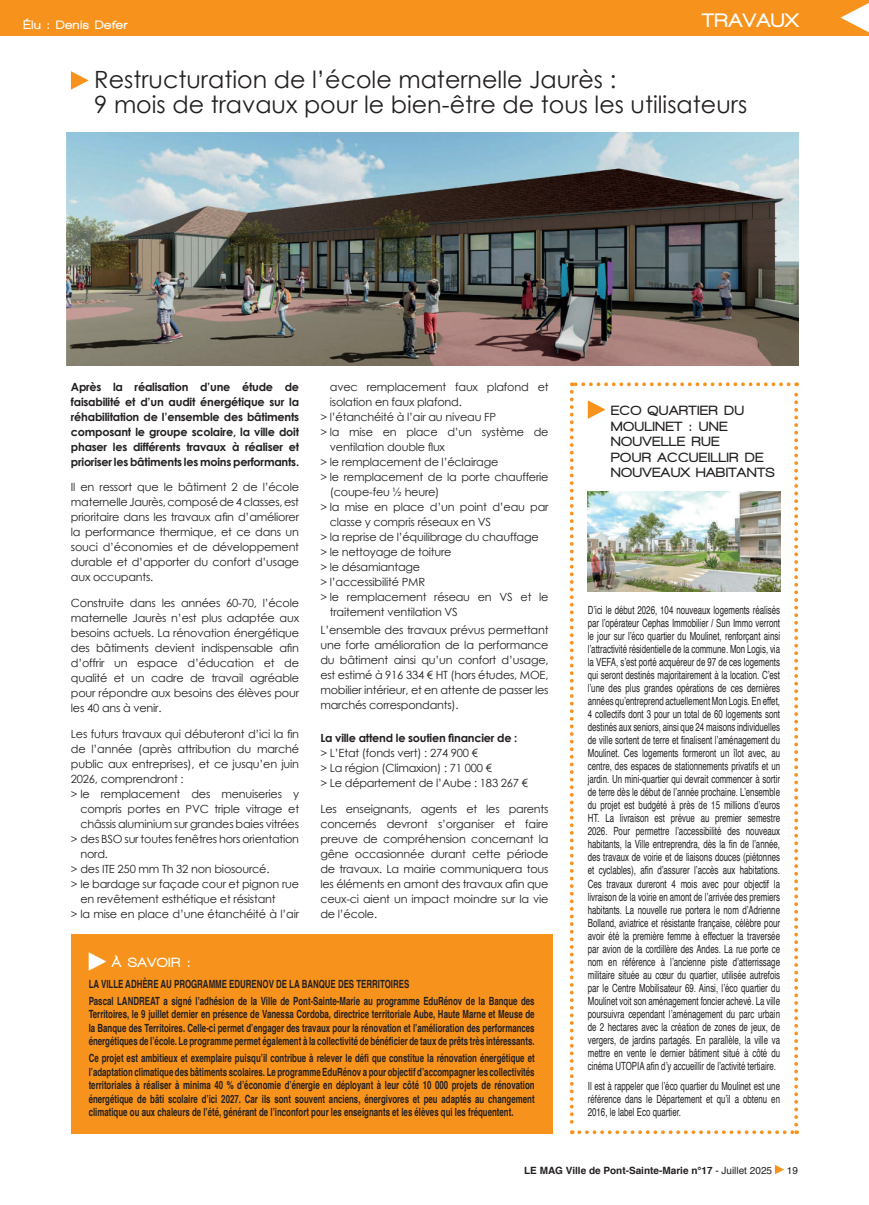
<style>
.page{position:relative;width:869px;height:1205px;background:#fff}
.page>*{position:absolute;margin:0;border:0;box-sizing:border-box;transform-origin:0 0}
.t1{font:23.75px/25px "Century Gothic";color:#231f20}
.t2{font:900 20px "Walkway";letter-spacing:.07em;color:#fff}
.t3{font:900 13.75px/15.5px "Walkway";letter-spacing:.07em;color:#231f20}
.t4{font:900 13.75px "Walkway";letter-spacing:.07em;color:#fff}
.t5{font:900 12.5px "Walkway";letter-spacing:.07em;color:#fff}
.t6{font:11.25px/15px "Century Gothic";letter-spacing:-.02em;color:#231f20;text-align:justify}
.t7{font:11.25px/13px "Helvetica";color:#231f20;text-align:justify;scale:.7 1}
.t8{font:700 11.25px/13.5px "Helvetica";color:#231f20;text-align:justify;scale:.7 1}
.t9{font:700 11.25px/15px "Century Gothic";letter-spacing:-.02em;color:#231f20;text-align:justify}
.t10{font:700 10px "Helvetica";color:#231f20}
.t11{font:10px "Helvetica";color:#231f20}
.s1{font-weight:400}
</style>
<div class="page">
<div style="left:0;top:0;width:868px;height:35px;background:#f7931d"></div>
<svg style="left:840px;top:3px;width:28px;height:29px"></svg>
<svg style="left:774px;top:1165px;width:9px;height:9px"></svg>
<svg style="left:71px;top:71px;width:18px;height:19px"></svg>
<div style="left:71px;top:934px;width:481px;height:200px;background:#f7931d"></div>
<svg style="left:89px;top:952px;width:17px;height:19px"></svg>
<img style="left:66px;top:132px;width:731px;height:234px">
<svg style="left:569px;top:382px;width:228px;height:752px"></svg>
<img style="left:587px;top:491px;width:192px;height:101px">
<p class="t5" style="left:24px;top:18px;width:105px">Élu : Denis Defer</p>
<h2 class="t2" style="left:702px;top:10px;width:97px">TRAVAUX</h2>
<h1 class="t1" style="left:94px;top:67px;width:654px">Restructuration de l’école maternelle Jaurès :<br>9 mois de travaux pour le bien-être de tous les utilisateurs</h1>
<p class="t9" style="left:71px;top:379px;width:229px">Après la réalisation d’une étude de faisabilité et d’un audit énergétique sur la réhabilitation de l’ensemble des bâtiments composant le groupe scolaire, la ville doit phaser les différents travaux à réaliser et prioriser les bâtiments les moins performants.</p>
<p class="t6" style="left:71px;top:480px;width:229px">Il en ressort que le bâtiment 2 de l’école maternelle Jaurès, composé de 4 classes, est prioritaire dans les travaux afin d’améliorer la performance thermique, et ce dans un souci d’économies et de développement durable et d’apporter du confort d’usage aux occupants.</p>
<p class="t6" style="left:71px;top:595px;width:229px">Construite dans les années 60-70, l’école maternelle Jaurès n’est plus adaptée aux besoins actuels. La rénovation énergétique des bâtiments devient indispensable afin d’offrir un espace d’éducation et de qualité et un cadre de travail agréable pour répondre aux besoins des élèves pour les 40 ans à venir.</p>
<p class="t6" style="left:71px;top:726px;width:229px">Les futurs travaux qui débuteront d’ici la fin</p>
<p class="t6" style="left:71px;top:741px;width:229px">de l’année (après attribution du marché</p>
<p class="t6" style="left:71px;top:756px;width:229px">public aux entreprises), et ce jusqu’en juin</p>
<p class="t6" style="left:71px;top:771px;width:114px">2026, comprendront :</p>
<p class="t6" style="left:71px;top:786px;width:229px">&gt; le remplacement des menuiseries y</p>
<p class="t6" style="left:80px;top:801px;width:220px">compris portes en PVC triple vitrage et</p>
<p class="t6" style="left:80px;top:816px;width:220px">châssis aluminium sur grandes baies vitrées</p>
<p class="t6" style="left:71px;top:831px;width:229px">&gt; des BSO sur toutes fenêtres hors orientation</p>
<p class="t6" style="left:80px;top:846px;width:29px">nord.</p>
<p class="t6" style="left:71px;top:861px;width:200px">&gt; des ITE 250 mm Th 32 non biosourcé.</p>
<p class="t6" style="left:71px;top:876px;width:229px">&gt; le bardage sur façade cour et pignon rue</p>
<p class="t6" style="left:80px;top:891px;width:196px">en revêtement esthétique et résistant</p>
<p class="t6" style="left:71px;top:906px;width:229px">&gt; la mise en place d’une étanchéité à l’air</p>
<p class="t6" style="left:330px;top:379px;width:220px">avec remplacement faux plafond et</p>
<p class="t6" style="left:330px;top:394px;width:133px">isolation en faux plafond.</p>
<p class="t6" style="left:320px;top:409px;width:177px">&gt; l’étanchéité à l’air au niveau FP</p>
<p class="t6" style="left:320px;top:424px;width:229px">&gt; la mise en place d’un système de</p>
<p class="t6" style="left:330px;top:439px;width:117px">ventilation double flux</p>
<p class="t6" style="left:320px;top:454px;width:179px">&gt; le remplacement de l’éclairage</p>
<p class="t6" style="left:320px;top:469px;width:229px">&gt; le remplacement de la porte chaufferie</p>
<p class="t6" style="left:330px;top:484px;width:111px">(coupe-feu ½ heure)</p>
<p class="t6" style="left:320px;top:499px;width:229px">&gt; la mise en place d’un point d’eau par</p>
<p class="t6" style="left:330px;top:514px;width:163px">classe y compris réseaux en VS</p>
<p class="t6" style="left:320px;top:529px;width:220px">&gt; la reprise de l’équilibrage du chauffage</p>
<p class="t6" style="left:320px;top:544px;width:133px">&gt; le nettoyage de toiture</p>
<p class="t6" style="left:320px;top:559px;width:101px">&gt; le désamiantage</p>
<p class="t6" style="left:320px;top:574px;width:106px">&gt; l’accessibilité PMR</p>
<p class="t6" style="left:320px;top:589px;width:229px">&gt; le remplacement réseau en VS et le</p>
<p class="t6" style="left:330px;top:604px;width:129px">traitement ventilation VS</p>
<p class="t6" style="left:320px;top:622px;width:229px">L’ensemble des travaux prévus permettant une forte amélioration de la performance du bâtiment ainsi qu’un confort d’usage, est estimé à 916 334 € HT (hors études, MOE, mobilier intérieur, et en attente de passer les marchés correspondants).</p>
<p class="t9" style="left:320px;top:730px;width:198px">La ville attend le soutien financier de :</p>
<p class="t6" style="left:320px;top:745px;width:209px;text-align:left">&gt; L’Etat (fonds vert) : 274 900 €<br>&gt; La région (Climaxion) : 71 000 €<br>&gt; Le département de l’Aube : 183 267 €</p>
<p class="t6" style="left:320px;top:801px;width:229px">Les enseignants, agents et les parents concernés devront s’organiser et faire preuve de compréhension concernant la gêne occasionnée durant cette période de travaux. La mairie communiquera tous les éléments en amont des travaux afin que ceux-ci aient un impact moindre sur la vie de l’école.</p>
<p class="t4" style="left:112px;top:955px;width:80px">À SAVOIR :</p>
<p class="t8" style="left:89px;top:975px;width:638px;line-height:17px">LA VILLE ADHÈRE AU PROGRAMME EDURENOV DE LA BANQUE DES TERRITOIRES<br>Pascal LANDREAT a signé l’adhésion de la Ville de Pont-Sainte-Marie au programme EduRénov de la Banque des</p>
<p class="t8" style="left:89px;top:1008px;width:638px">Territoires, le 9 juillet dernier en présence de Vanessa Cordoba, directrice territoriale Aube, Haute Marne et Meuse de la Banque des Territoires. Celle-ci permet d’engager des travaux pour la rénovation et l’amélioration des performances énergétiques de l’école. Le programme permet également à la collectivité de bénéficier de taux de prêts très intéressants.</p>
<p class="t8" style="left:89px;top:1052px;width:638px">Ce projet est ambitieux et exemplaire puisqu’il contribue à relever le défi que constitue la rénovation énergétique et l’adaptation climatique des bâtiments scolaires. Le programme EduRénov a pour objectif d’accompagner les collectivités territoriales à réaliser à minima 40 % d’économie d’énergie en déployant à leur côté 10 000 projets de rénovation énergétique de bâti scolaire d’ici 2027. Car ils sont souvent anciens, énergivores et peu adaptés au changement climatique ou aux chaleurs de l’été, générant de l’inconfort pour les enseignants et les élèves qui les fréquentent.</p>
<p class="t3" style="left:611px;top:402px;width:165px">ECO QUARTIER DU<br>MOULINET : UNE<br>NOUVELLE RUE<br>POUR ACCUEILLIR DE<br>NOUVEAUX HABITANTS</p>
<p class="t7" style="left:587px;top:603px;width:276px">D’ici le début 2026, 104 nouveaux logements réalisés par l’opérateur Cephas Immobilier / Sun Immo verront le jour sur l’éco quartier du Moulinet, renforçant ainsi l’attractivité résidentielle de la commune. Mon Logis, via la VEFA, s’est porté acquéreur de 97 de ces logements qui seront destinés majoritairement à la location. C’est l’une des plus grandes opérations de ces dernières années qu’entreprend actuellement Mon Logis. En effet, 4 collectifs dont 3 pour un total de 60 logements sont destinés aux seniors, ainsi que 24 maisons individuelles de ville sortent de terre et finalisent l’aménagement du Moulinet. Ces logements formeront un îlot avec, au centre, des espaces de stationnements privatifs et un jardin. Un mini-quartier qui devrait commencer à sortir de terre dès le début de l’année prochaine. L’ensemble du projet est budgété à près de 15 millions d’euros HT. La livraison est prévue au premier semestre 2026. Pour permettre l’accessibilité des nouveaux habitants, la Ville entreprendra, dès la fin de l’année, des travaux de voirie et de liaisons douces (piétonnes et cyclables), afin d’assurer l’accès aux habitations.<br>Ces travaux dureront 4 mois avec pour objectif la livraison de la voirie en amont de l’arrivée des premiers habitants. La nouvelle rue portera le nom d’Adrienne Bolland, aviatrice et résistante française, célèbre pour avoir été la première femme à effectuer la traversée par avion de la cordillère des Andes. La rue porte ce nom en référence à l’ancienne piste d’atterrissage militaire située au cœur du quartier, utilisée autrefois par le Centre Mobilisateur 69. Ainsi, l’éco quartier du Moulinet voit son aménagement foncier achevé. La ville poursuivra cependant l’aménagement du parc urbain de 2 hectares avec la création de zones de jeux, de vergers, de jardins partagés. En parallèle, la ville va mettre en vente le dernier bâtiment situé à côté du cinéma UTOPIA afin d’y accueillir de l’activité tertiaire.</p>
<p class="t7" style="left:587px;top:1080px;width:276px">Il est à rappeler que l’éco quartier du Moulinet est une référence dans le Département et qu’il a obtenu en 2016, le label Eco quartier.</p>
<p class="t10" style="left:524px;top:1162px;width:249px">LE MAG Ville de Pont-Sainte-Marie n°17 <span class="s1">- Juillet 2025</span></p>
<p class="t11" style="left:786px;top:1163px;width:13px">19</p>
</div>
